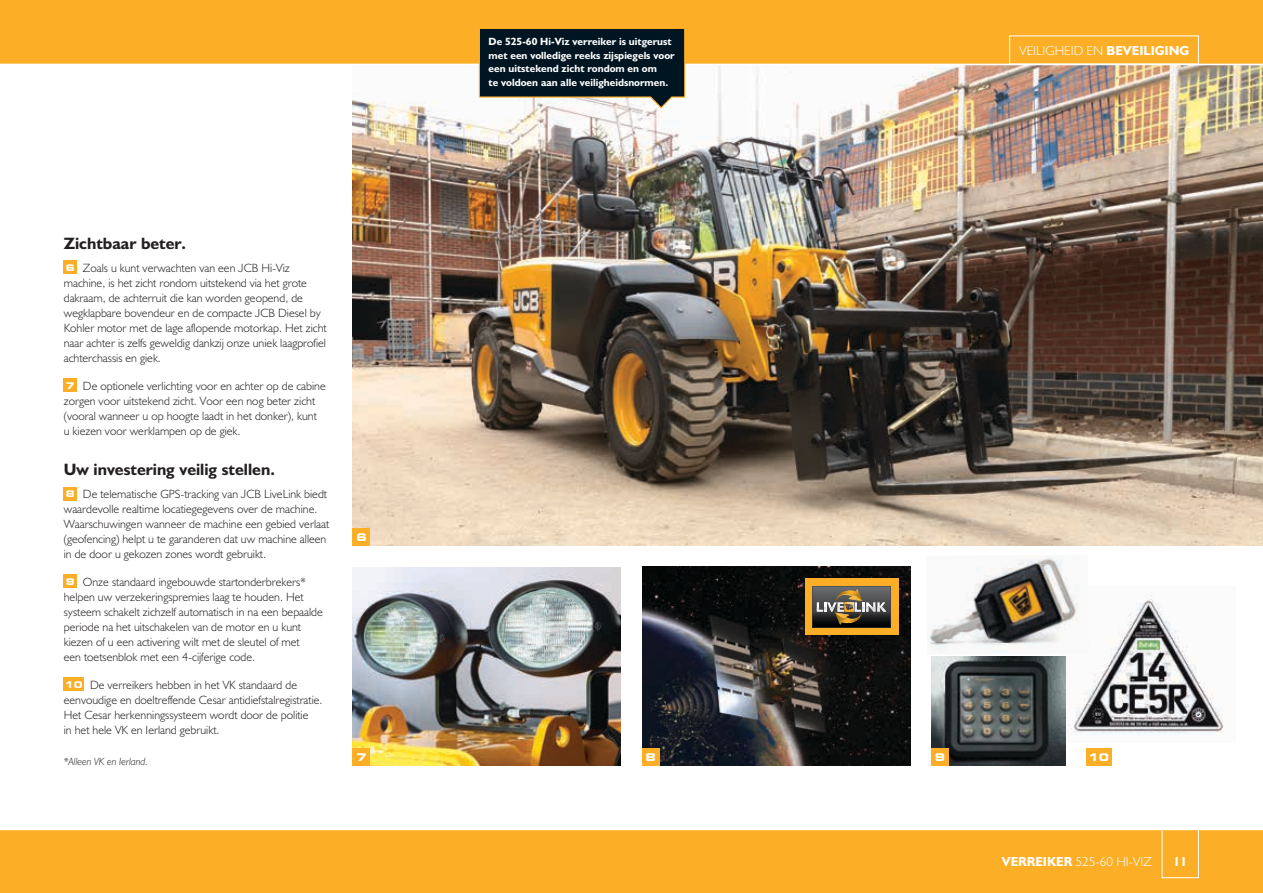
<style>
.page{position:relative;width:1263px;height:893px;background:#fff}
.page>*{position:absolute;margin:0;border:0;box-sizing:border-box;transform-origin:0 0}
.t1{font:16.5px "JCB Bold";color:#231f20}
.t2{font:13.2px "JCB Light";color:#fff}
.t3{font:13.2px "JCB Bold";color:#fff}
.t4{font:12px/15px "JCB Light";color:#231f20}
.t5{font:10.5px/13.5px "JCB Bold";color:#fff}
.t6{font:italic 10.5px "JCB Light";color:#231f20}
.t7{font:700 expanded 10.5px "Square 721 BT";color:#fff}
.s1{font-family:"JCB Bold"}
.s2{font-family:"Square 721 BT";font-weight:700;font-stretch:expanded;font-size:9.15px;color:#fff}
</style>
<div class="page">
<img style="left:1065px;top:595px;width:158px;height:147px">
<img style="left:931px;top:656px;width:134px;height:109px">
<img style="left:642px;top:567px;width:268px;height:198px">
<img style="left:353px;top:567px;width:268px;height:198px">
<img style="left:353px;top:65px;width:910px;height:481px">
<div style="left:64px;top:261px;width:13px;height:13px;background:#fcaf26"></div>
<div style="left:64px;top:379px;width:13px;height:13px;background:#fcaf26"></div>
<div style="left:64px;top:487px;width:13px;height:13px;background:#fcaf26"></div>
<div style="left:64px;top:575px;width:13px;height:13px;background:#fcaf26"></div>
<div style="left:64px;top:678px;width:20px;height:13px;background:#fcaf26"></div>
<div style="left:0;top:829px;width:1263px;height:64px;background:#fcaf26"></div>
<hr style="left:0;top:829px;width:1263px;height:1px;background:#fff">
<div style="left:0;top:0;width:1263px;height:64px;background:#fcaf26"></div>
<div style="left:1162px;top:829px;width:37px;height:49px;border:1px solid #fff"></div>
<div style="left:353px;top:529px;width:17px;height:17px;background:#fcaf26"></div>
<div style="left:353px;top:748px;width:17px;height:17px;background:#fcaf26"></div>
<div style="left:642px;top:748px;width:17px;height:17px;background:#fcaf26"></div>
<div style="left:931px;top:748px;width:17px;height:17px;background:#fcaf26"></div>
<svg style="left:478px;top:29px;width:208px;height:80px;background:#29383f"></svg>
<div style="left:805px;top:578px;width:93px;height:57px;background:#fcaf26"></div>
<svg style="left:812px;top:586px;width:79px;height:42px;background:#5e584e"></svg>
<img style="left:928px;top:555px;width:160px;height:100px">
<div style="left:1086px;top:748px;width:26px;height:17px;background:#fcaf26"></div>
<p class="t5" style="left:489px;top:35px;width:188px">De 525-60 Hi-Viz verreiker is uitgerust met een volledige reeks zijspiegels voor een uitstekend zicht rondom en om<br>te voldoen aan alle veiligheidsnormen.</p>
<p class="t2" style="left:1020px;top:42px;width:171px">VEILIGHEID EN <span class="s1">BEVEILIGING</span></p>
<h1 class="t1" style="left:64px;top:233px;width:124px">Zichtbaar beter.</h1>
<p class="t4" style="left:64px;top:260px;width:264px"><span class="s2">6</span> Zoals u kunt verwachten van een JCB Hi-Viz machine, is het zicht rondom uitstekend via het grote dakraam, de achterruit die kan worden geopend, de wegklapbare bovendeur en de compacte JCB Diesel by Kohler motor met de lage aflopende motorkap. Het zicht naar achter is zelfs geweldig dankzij onze uniek laagprofiel achterchassis en giek.</p>
<p class="t4" style="left:64px;top:378px;width:264px"><span class="s2">7</span> De optionele verlichting voor en achter op de cabine zorgen voor uitstekend zicht. Voor een nog beter zicht (vooral wanneer u op hoogte laadt in het donker), kunt<br>u kiezen voor werklampen op de giek.</p>
<h1 class="t1" style="left:64px;top:459px;width:213px">Uw investering veilig stellen.</h1>
<p class="t4" style="left:64px;top:487px;width:267px"><span class="s2">8</span> De telematische GPS-tracking van JCB LiveLink biedt waardevolle realtime locatiegegevens over de machine.<br>Waarschuwingen wanneer de machine een gebied verlaat (geofencing) helpt u te garanderen dat uw machine alleen in de door u gekozen zones wordt gebruikt.</p>
<p class="t4" style="left:64px;top:574px;width:261px"><span class="s2">9</span> Onze standaard ingebouwde startonderbrekers* helpen uw verzekeringspremies laag te houden. Het systeem schakelt zichzelf automatisch in na een bepaalde periode na het uitschakelen van de motor en u kunt kiezen of u een activering wilt met de sleutel of met<br>een toetsenblok met een 4-cijferige code.</p>
<p class="t4" style="left:64px;top:677px;width:260px"><span class="s2">10</span> De verreikers hebben in het VK standaard de eenvoudige en doeltreffende Cesar antidiefstalregistratie.<br>Het Cesar herkenningssysteem wordt door de politie<br>in het hele VK en Ierland gebruikt.</p>
<p class="t6" style="left:64px;top:755px;width:86px">*Alleen VK en Ierland.</p>
<p class="t7" style="left:356px;top:531px;width:12px">6</p>
<p class="t7" style="left:356px;top:751px;width:12px">7</p>
<p class="t7" style="left:645px;top:751px;width:12px">8</p>
<p class="t7" style="left:935px;top:751px;width:12px">9</p>
<p class="t7" style="left:1089px;top:751px;width:22px">10</p>
<p class="t2" style="left:1002px;top:853px;width:151px"><span class="s1">VERREIKER</span> 525-60 HI-VIZ</p>
<p class="t3" style="left:1173px;top:853px;width:16px">11</p>
</div>
